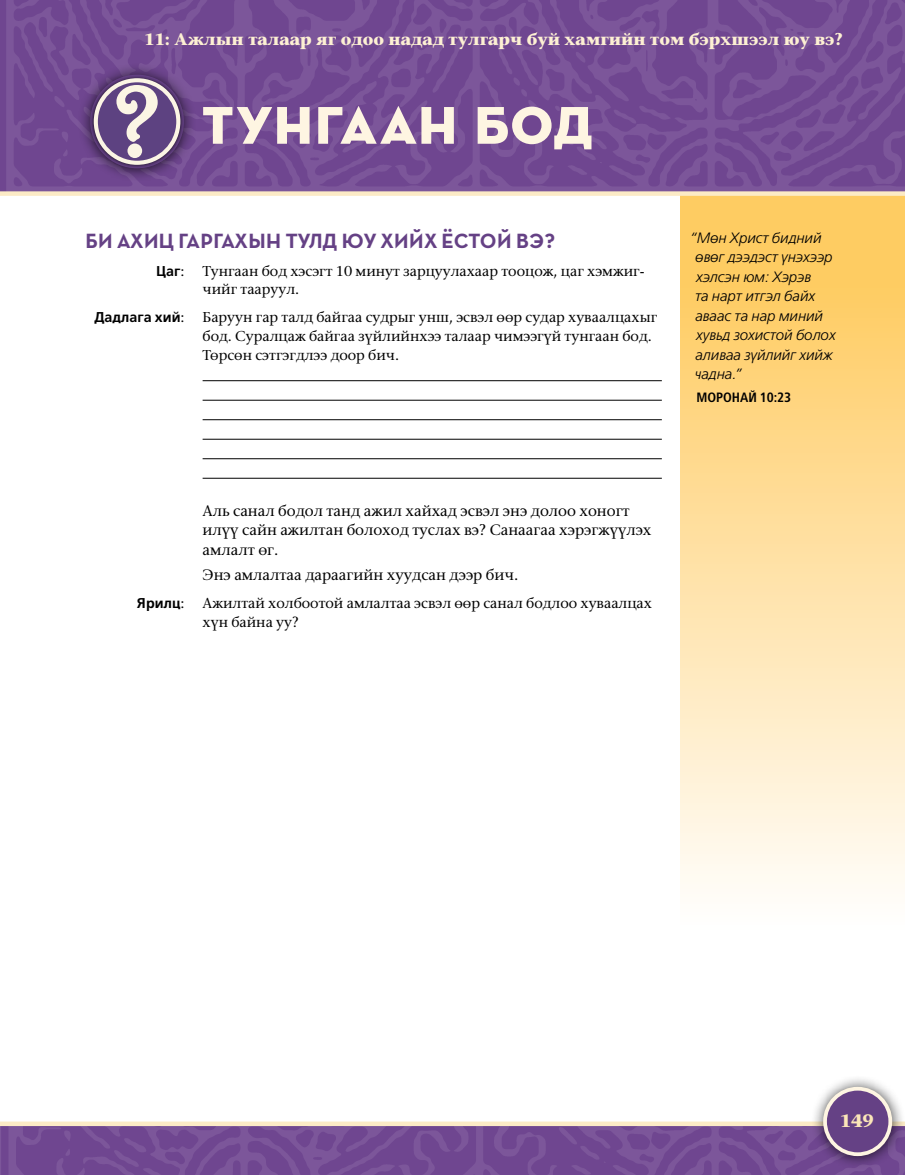
<style>
.page{position:relative;width:905px;height:1175px;background:#fff}
.page>*{position:absolute;margin:0;border:0;box-sizing:border-box;transform-origin:0 0}
.CHAP_title{font:54px "Neutralds Lat Titling Display";letter-spacing:.03em;color:#fef5e2}
.LISTdef-1_title{font:700 21px "Neutralds Lat";letter-spacing:.02em;color:#654185}
.t1{font:700 18px "Stone Seriflds Lat";color:#fbe6b8}
.t2{font:700 16.5px "Stone Seriflds Lat";color:#fdf0d3}
.LISTdef-1_para{font:500 15px/19.5px "Stone Seriflds Lat";color:#000}
.SIDEQT_para_first{font:italic 300 15px/19.5px "Frutigerlds Lat";color:#000}
.LISTdef-1_para_first{font:500 14.25px/18.8px "Stone Seriflds Lat";color:#000}
.LISTdef-1_para_first-2{font:700 14.25px "Frutigerlds Lat";color:#000}
.SIDEQT-CIT_para{font:700 condensed 13.5px "Frutigerlds Lat";color:#000}
.s1{font-family:"Stone Seriflds Lat";font-weight:500}
</style>
<div class="page">
<svg style="left:680px;top:196px;width:224px;height:693px;background:#fee0a2"></svg>
<img style="left:0;top:1126px;width:904px;height:48px">
<div style="left:0;top:1121px;width:904px;height:5px;background:#fcebc6"></div>
<div style="left:810px;top:1074px;width:94px;height:94px;background:#000;opacity:.75"></div>
<div style="left:825px;top:1088px;width:65px;height:66px;background:#654185;border-radius:50%"></div>
<div style="left:823px;top:1086px;width:69px;height:70px;border:4px solid #fef5e2;border-radius:50%"></div>
<img style="left:0;top:0;width:904px;height:191px">
<div style="left:0;top:191px;width:904px;height:5px;background:#fcebc6"></div>
<hr style="left:202px;top:380px;width:460px;height:1px;background:#000">
<hr style="left:202px;top:400px;width:460px;height:1px;background:#000">
<hr style="left:202px;top:419px;width:460px;height:1px;background:#000">
<hr style="left:202px;top:439px;width:460px;height:1px;background:#000">
<hr style="left:202px;top:458px;width:460px;height:1px;background:#000">
<hr style="left:202px;top:478px;width:460px;height:1px;background:#000">
<div style="left:77px;top:61px;width:120px;height:120px;background:#000;opacity:.75"></div>
<img style="left:90px;top:75px;width:94px;height:93px">
<svg style="left:94px;top:78px;width:86px;height:87px;background:#8c769b"></svg>
<p class="t2" style="left:144px;top:25px;width:700px">11: Ажлын талаар яг одоо надад тулгарч буй хамгийн том бэрхшээл юу вэ?</p>
<p class="CHAP_title" style="left:202px;top:82px;width:392px">ТУНГААН БОД</p>
<p class="LISTdef-1_title" style="left:86px;top:223px;width:471px">БИ АХИЦ ГАРГАХЫН ТУЛД ЮУ ХИЙХ ЁСТОЙ ВЭ?</p>
<p class="LISTdef-1_para_first-2" style="left:156px;top:260px;width:30px">Цаг<span class="s1">:</span></p>
<p class="LISTdef-1_para_first" style="left:202px;top:261px;width:443px">Тунгаан бод хэсэгт 10 минут зарцуулахаар тооцож, цаг хэмжиг&shy;чийг тааруул.</p>
<p class="LISTdef-1_para_first-2" style="left:94px;top:306px;width:92px">Дадлага хий<span class="s1">:</span></p>
<p class="LISTdef-1_para_first" style="left:202px;top:308px;width:456px">Баруун гар талд байгаа судрыг унш, эсвэл өөр судар хуваалцахыг бод. Суралцаж байгаа зүйлийнхээ талаар чимээгүй тунгаан бод.<br>Төрсөн сэтгэгдлээ доор бич.</p>
<p class="SIDEQT_para_first" style="left:694px;top:227px;width:142px;text-indent:-5px">“Мөн Христ бидний өвөг дээдэст үнэхээр хэлсэн юм: Хэрэв<br>та нарт итгэл байх аваас та нар миний хувьд зохистой болох аливаа зүйлийг хийж чадна.”</p>
<p class="SIDEQT-CIT_para" style="left:696px;top:387px;width:96px">МОРОНАЙ 10:23</p>
<p class="LISTdef-1_para" style="left:202px;top:501px;width:450px">Аль санал бодол танд ажил хайхад эсвэл энэ долоо хоногт илүү сайн ажилтан болоход туслах вэ? Санаагаа хэрэгжүүлэх амлалт өг.</p>
<p class="LISTdef-1_para" style="left:202px;top:565px;width:317px">Энэ амлалтаа дараагийн хуудсан дээр бич.</p>
<p class="LISTdef-1_para_first-2" style="left:137px;top:592px;width:49px">Ярилц<span class="s1">:</span></p>
<p class="LISTdef-1_para_first" style="left:202px;top:593px;width:451px">Ажилтай холбоотой амлалтаа эсвэл өөр санал бодлоо хуваалцах хүн байна уу?</p>
<p class="t1" style="left:839px;top:1105px;width:36px">149</p>
</div>
